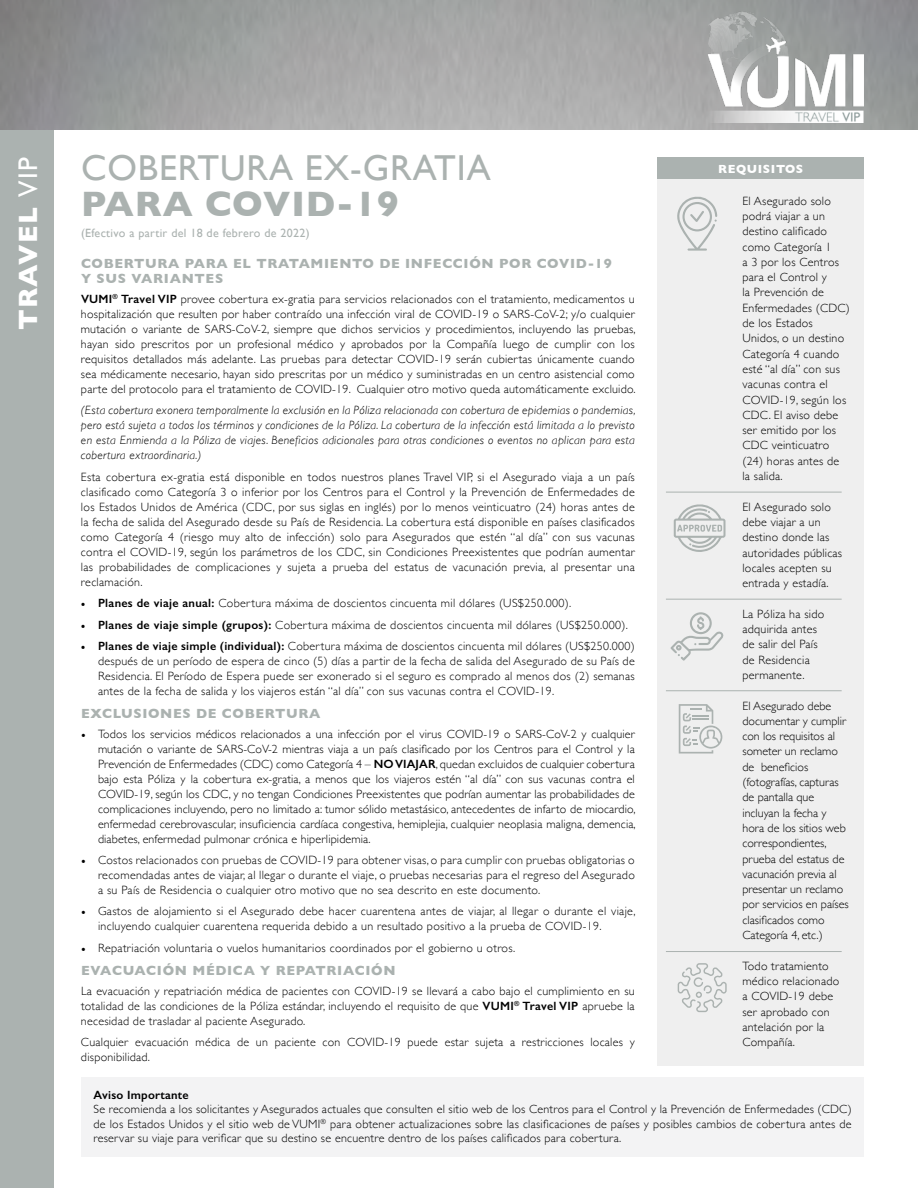
<style>
.page{position:relative;width:918px;height:1188px;background:#fff}
.page>*{position:absolute;margin:0;border:0;box-sizing:border-box;transform-origin:0 0}
.t1{font:36px "Gill Sans";letter-spacing:.025em;color:#abb2b0}
.t2{font:700 36px "Gill Sans";letter-spacing:.025em;color:#abb2b0}
.t3{font:700 27px "Gill Sans";letter-spacing:.05em;color:#fff}
.t4{font:700 13.5px/15px "Gill Sans";letter-spacing:.05em;color:#abb2b0}
.t5{font:300 12px/15.3px "Gill Sans";letter-spacing:.02em;color:#000;text-align:justify}
.t6{font:italic 300 12px/15px "Gill Sans";letter-spacing:.025em;color:#000;text-align:justify}
.t7{font:300 12px/15.3px "Gill Sans";color:#000}
.t8{font:12px "Gill Sans";letter-spacing:.025em;color:#abb2b0}
.t9{font:600 12px "Gill Sans";letter-spacing:.02em;color:#000}
.t10{font:700 12px "Gill Sans";letter-spacing:.05em;color:#fff}
.s1{font-weight:400}
.s2{font-weight:600}
.s3{font-family:"Minion Pro";font-weight:400}
</style>
<div class="page">
<div style="left:0;top:0;width:54px;height:1188px;background:#abb2b0"></div>
<img style="left:688px;top:8px;width:175px;height:114px">
<div style="left:81px;top:1077px;width:783px;height:80px;background:#f3f3f4"></div>
<div style="left:657px;top:157px;width:207px;height:24px;background:#abb2b0"></div>
<div style="left:657px;top:179px;width:207px;height:321px;background:#efefef"></div>
<div style="left:657px;top:485px;width:207px;height:122px;background:#efefef"></div>
<div style="left:657px;top:592px;width:207px;height:107px;background:#efefef"></div>
<div style="left:657px;top:684px;width:207px;height:275px;background:#efefef"></div>
<div style="left:657px;top:944px;width:207px;height:122px;background:#efefef"></div>
<svg style="left:677px;top:196px;width:40px;height:55px"></svg>
<svg style="left:679px;top:704px;width:43px;height:50px"></svg>
<hr style="left:666px;top:492px;width:176px;height:1px;background:#abb2b0">
<hr style="left:666px;top:599px;width:176px;height:1px;background:#abb2b0">
<hr style="left:666px;top:690px;width:176px;height:1px;background:#abb2b0">
<hr style="left:666px;top:951px;width:176px;height:1px;background:#abb2b0">
<svg style="left:670px;top:612px;width:54px;height:49px"></svg>
<svg style="left:674px;top:504px;width:52px;height:48px"></svg>
<svg style="left:678px;top:963px;width:49px;height:49px"></svg>
<h2 class="t3" style="left:7px;top:330px;width:175px;rotate:-90deg">TRAVEL <span class="s1">VIP</span></h2>
<h1 class="t1" style="left:81px;top:147px;width:411px">COBERTURA EX-GRATIA</h1>
<h1 class="t2" style="left:81px;top:175px;width:319px">PARA COVID-19</h1>
<p class="t8" style="left:81px;top:226px;width:230px">(Efectivo a partir del 18 de febrero de 2022)</p>
<p class="t4" style="left:81px;top:256px;width:532px">COBERTURA PARA EL TRATAMIENTO DE INFECCIÓN POR COVID-19<br>Y SUS VARIANTES</p>
<p class="t5" style="left:81px;top:291px;width:556px"><span class="s2">VUMI</span><sup>®</sup> <span class="s2">Travel VIP</span> provee cobertura ex-gratia para servicios relacionados con el tratamiento, medicamentos u hospitalización que resulten por haber contraído una infección viral de COVID-19 o SARS-CoV-2; y/o cualquier mutación o variante de SARS-CoV-2, siempre que dichos servicios y procedimientos, incluyendo las pruebas, hayan sido prescritos por un profesional médico y aprobados por la Compañía luego de cumplir con los requisitos detallados más adelante. Las pruebas para detectar COVID-19 serán cubiertas únicamente cuando sea médicamente necesario, hayan sido prescritas por un médico y suministradas en un centro asistencial como parte del protocolo para el tratamiento de COVID-19. Cualquier otro motivo queda automáticamente excluido.</p>
<p class="t6" style="left:81px;top:403px;width:556px">(Esta cobertura exonera temporalmente la exclusión en la Póliza relacionada con cobertura de epidemias o pandemias, pero está sujeta a todos los términos y condiciones de la Póliza. La cobertura de la infección está limitada a lo previsto en esta Enmienda a la Póliza de viajes. Beneficios adicionales para otras condiciones o eventos no aplican para esta cobertura extraordinaria.)</p>
<p class="t5" style="left:81px;top:469px;width:555px">Esta cobertura ex-gratia está disponible en todos nuestros planes Travel VIP, si el Asegurado viaja a un país clasificado como Categoría 3 o inferior por los Centros para el Control y la Prevención de Enfermedades de los Estados Unidos de América (CDC, por sus siglas en inglés) por lo menos veinticuatro (24) horas antes de la fecha de salida del Asegurado desde su País de Residencia. La cobertura está disponible en países clasificados como Categoría 4 (riesgo muy alto de infección) solo para Asegurados que estén “al día” con sus vacunas contra el COVID-19, según los parámetros de los CDC, sin Condiciones Preexistentes que podrían aumentar las probabilidades de complicaciones y sujeta a prueba del estatus de vacunación previa, al presentar una reclamación.</p>
<p class="t5" style="left:81px;top:595px;width:492px"><span class="s3">•</span> <span class="s2">Planes de viaje anual:</span> Cobertura máxima de doscientos cincuenta mil dólares (US$250.000).</p>
<p class="t5" style="left:81px;top:616px;width:548px"><span class="s3">•</span> <span class="s2">Planes de viaje simple (grupos):</span> Cobertura máxima de doscientos cincuenta mil dólares (US$250.000).</p>
<p class="t5" style="left:98px;top:638px;width:538px;text-indent:-17px"><span class="s3">•</span> <span class="s2">Planes de viaje simple (individual):</span> Cobertura máxima de doscientos cincuenta mil dólares (US$250.000) después de un período de espera de cinco (5) días a partir de la fecha de salida del Asegurado de su País de Residencia. El Período de Espera puede ser exonerado si el seguro es comprado al menos dos (2) semanas antes de la fecha de salida y los viajeros están “al día” con sus vacunas contra el COVID-19.</p>
<p class="t4" style="left:81px;top:705px;width:241px">EXCLUSIONES DE COBERTURA</p>
<p class="t5" style="left:98px;top:726px;width:539px;text-indent:-17px"><span class="s3">•</span> Todos los servicios médicos relacionados a una infección por el virus COVID-19 o SARS-CoV-2 y cualquier mutación o variante de SARS-CoV-2 mientras viaja a un país clasificado por los Centros para el Control y la Prevención de Enfermedades (CDC) como Categoría 4 – <span class="s2">NO VIAJAR</span>, quedan excluidos de cualquier cobertura bajo esta Póliza y la cobertura ex-gratia, a menos que los viajeros estén “al día” con sus vacunas contra el COVID-19, según los CDC, y no tengan Condiciones Preexistentes que podrían aumentar las probabilidades de complicaciones incluyendo, pero no limitado a: tumor sólido metastásico, antecedentes de infarto de miocardio, enfermedad cerebrovascular, insuficiencia cardíaca congestiva, hemiplejia, cualquier neoplasia maligna, demencia, diabetes, enfermedad pulmonar crónica e hiperlipidemia.</p>
<p class="t5" style="left:98px;top:852px;width:538px;text-indent:-17px"><span class="s3">•</span> Costos relacionados con pruebas de COVID-19 para obtener visas, o para cumplir con pruebas obligatorias o recomendadas antes de viajar, al llegar o durante el viaje, o pruebas necesarias para el regreso del Asegurado a su País de Residencia o cualquier otro motivo que no sea descrito en este documento.</p>
<p class="t5" style="left:98px;top:903px;width:539px;text-indent:-17px"><span class="s3">•</span> Gastos de alojamiento si el Asegurado debe hacer cuarentena antes de viajar, al llegar o durante el viaje, incluyendo cualquier cuarentena requerida debido a un resultado positivo a la prueba de COVID-19.</p>
<p class="t5" style="left:81px;top:940px;width:436px"><span class="s3">•</span> Repatriación voluntaria o vuelos humanitarios coordinados por el gobierno u otros.</p>
<p class="t4" style="left:81px;top:962px;width:316px">EVACUACIÓN MÉDICA Y REPATRIACIÓN</p>
<p class="t5" style="left:81px;top:983px;width:555px">La evacuación y repatriación médica de pacientes con COVID-19 se llevará a cabo bajo el cumplimiento en su totalidad de las condiciones de la Póliza estándar, incluyendo el requisito de que <span class="s2">VUMI</span><sup>®</sup> <span class="s2">Travel VIP</span> apruebe la necesidad de trasladar al paciente Asegurado.</p>
<p class="t5" style="left:81px;top:1034px;width:555px">Cualquier evacuación médica de un paciente con COVID-19 puede estar sujeta a restricciones locales y disponibilidad.</p>
<p class="t10" style="left:718px;top:159px;width:87px">REQUISITOS</p>
<p class="t5" style="left:742px;top:192px;width:109px;text-align:left">El Asegurado solo podrá viajar a un destino calificado como Categoría 1<br>a 3 por los Centros para el Control y<br>la Prevención de<br>Enfermedades (CDC) de los Estados<br>Unidos, o un destino<br>Categoría 4 cuando esté “al día” con sus vacunas contra el<br>COVID-19, según los<br>CDC. El aviso debe ser emitido por los<br>CDC veinticuatro (24) horas antes de la salida.</p>
<p class="t5" style="left:742px;top:498px;width:101px;text-align:left">El Asegurado solo debe viajar a un destino donde las autoridades públicas locales acepten su entrada y estadía.</p>
<p class="t5" style="left:742px;top:606px;width:83px;text-align:left">La Póliza ha sido adquirida antes de salir del País de Residencia permanente.</p>
<p class="t7" style="left:742px;top:697px;width:108px">El Asegurado debe documentar y cumplir con los requisitos al someter un reclamo de beneficios (fotografías, capturas de pantalla que incluyan la fecha y hora de los sitios web correspondientes, prueba del estatus de vacunación previa al presentar un reclamo por servicios en países clasificados como<br>Categoría 4, etc.)</p>
<p class="t5" style="left:742px;top:957px;width:98px;text-align:left">Todo tratamiento médico relacionado a COVID-19 debe ser aprobado con antelación por la<br>Compañía.</p>
<p class="t9" style="left:94px;top:1088px;width:97px">Aviso Importante</p>
<p class="t5" style="left:94px;top:1102px;width:760px;line-height:14.4px">Se recomienda a los solicitantes y Asegurados actuales que consulten el sitio web de los Centros para el Control y la Prevención de Enfermedades (CDC) de los Estados Unidos y el sitio web de VUMI<sup>®</sup> para obtener actualizaciones sobre las clasificaciones de países y posibles cambios de cobertura antes de reservar su viaje para verificar que su destino se encuentre dentro de los países calificados para cobertura.</p>
</div>
